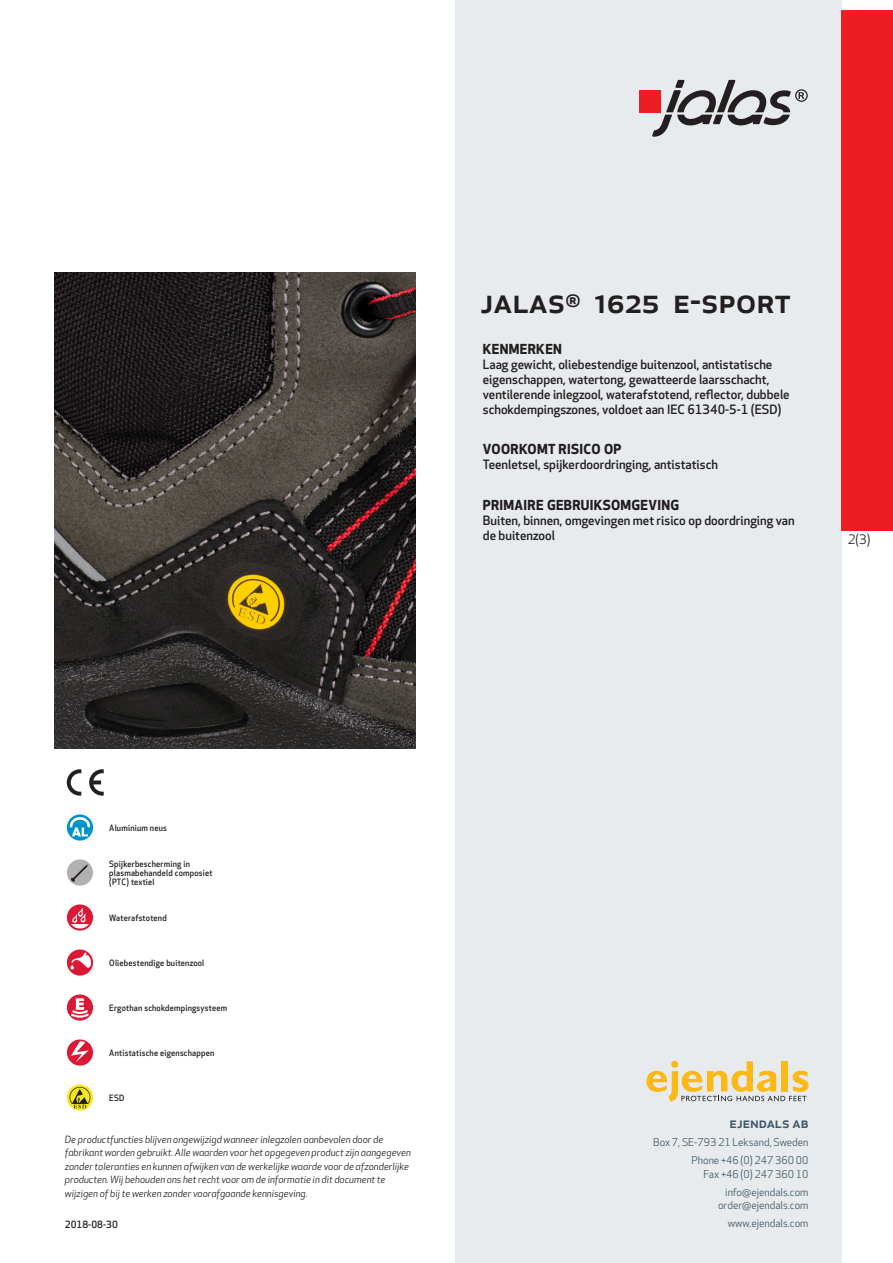
<style>
.page{position:relative;width:893px;height:1263px;background:#fff}
.page>*{position:absolute;margin:0;border:0;box-sizing:border-box;transform-origin:0 0}
.prodname{font:500 34.5px "Apex New";color:#231f20}
.t1{font:500 15px "Apex New";color:#405968}
.Funktion_body{font:700 13.5px "Apex New";letter-spacing:.025em;color:#231f20}
.t2{font:12.75px "Apex New";color:#231f20}
.Funktion_body-2{font:500 12.6px/15px "Apex New";color:#231f20}
.t3{font:10.5px/18px "Apex New";color:#405968;text-align:right}
.t4{font:italic 9.75px/13.5px "Apex New";color:#231f20}
.Sidfot_datum{font:500 9.75px "Apex New";color:#231f20}
.Artikel{font:500 8.55px/9px "Apex New";letter-spacing:.025em;color:#231f20;scale:.95 1}
</style>
<div class="page">
<div style="left:455px;top:0;width:387px;height:1263px;background:#e8ebee"></div>
<svg style="left:646px;top:1061px;width:162px;height:40px"></svg>
<div style="left:842px;top:11px;width:51px;height:520px;background:#ee1d23"></div>
<div style="left:639px;top:90px;width:22px;height:22px;background:#ee1d23"></div>
<svg style="left:652px;top:80px;width:156px;height:57px"></svg>
<svg style="left:67px;top:814px;width:26px;height:27px"></svg>
<svg style="left:70px;top:817px;width:20px;height:19px"></svg>
<div style="left:67px;top:859px;width:26px;height:27px;background:#b3b0b3;border-radius:50%"></div>
<svg style="left:71px;top:864px;width:17px;height:18px"></svg>
<svg style="left:67px;top:904px;width:26px;height:27px"></svg>
<svg style="left:71px;top:908px;width:18px;height:20px"></svg>
<svg style="left:67px;top:949px;width:26px;height:27px"></svg>
<svg style="left:70px;top:952px;width:21px;height:17px"></svg>
<svg style="left:67px;top:994px;width:26px;height:27px"></svg>
<svg style="left:69px;top:998px;width:22px;height:21px"></svg>
<svg style="left:67px;top:1039px;width:26px;height:27px"></svg>
<svg style="left:71px;top:1041px;width:18px;height:21px"></svg>
<svg style="left:67px;top:1084px;width:26px;height:26px"></svg>
<svg style="left:70px;top:1087px;width:20px;height:21px"></svg>
<svg style="left:89px;top:769px;width:15px;height:27px"></svg>
<svg style="left:67px;top:769px;width:14px;height:27px"></svg>
<img style="left:54px;top:272px;width:361px;height:476px">
<p class="prodname" style="left:480px;top:277px;width:312px">JALAS<sup>®</sup> 1625 E-Sport</p>
<p class="Funktion_body" style="left:483px;top:339px;width:81px">KENMERKEN</p>
<p class="Funktion_body-2" style="left:483px;top:356px;width:308px">Laag gewicht, oliebestendige buitenzool, antistatische eigenschappen, watertong, gewatteerde laarsschacht, ventilerende inlegzool, waterafstotend, reflector, dubbele schokdempingszones, voldoet aan IEC 61340-5-1 (ESD)</p>
<p class="Funktion_body" style="left:483px;top:440px;width:140px">VOORKOMT RISICO OP</p>
<p class="Funktion_body-2" style="left:483px;top:457px;width:237px">Teenletsel, spijkerdoordringing, antistatisch</p>
<p class="Funktion_body" style="left:483px;top:495px;width:198px">PRIMAIRE GEBRUIKSOMGEVING</p>
<p class="Funktion_body-2" style="left:483px;top:513px;width:313px">Buiten, binnen, omgevingen met risico op doordringing van de buitenzool</p>
<p class="t2" style="left:848px;top:531px;width:24px">2(3)</p>
<p class="Artikel" style="left:109px;top:823px;width:62px">Aluminium neus</p>
<p class="Artikel" style="left:109px;top:859px;width:110px">Spijkerbescherming in plasmabehandeld composiet (PTC) textiel</p>
<p class="Artikel" style="left:109px;top:913px;width:62px">Waterafstotend</p>
<p class="Artikel" style="left:109px;top:958px;width:102px">Oliebestendige buitenzool</p>
<p class="Artikel" style="left:109px;top:1003px;width:126px">Ergothan schokdempingsysteem</p>
<p class="Artikel" style="left:109px;top:1048px;width:112px">Antistatische eigenschappen</p>
<p class="Artikel" style="left:109px;top:1093px;width:17px">ESD</p>
<p class="t4" style="left:65px;top:1132px;width:347px">De productfuncties blijven ongewijzigd wanneer inlegzolen aanbevolen door de fabrikant worden gebruikt. Alle waarden voor het opgegeven product zijn aangegeven zonder toleranties en kunnen afwijken van de werkelijke waarde voor de afzonderlijke producten. Wij behouden ons het recht voor om de informatie in dit document te wijzigen of bij te werken zonder voorafgaande kennisgeving.</p>
<p class="Sidfot_datum" style="left:65px;top:1218px;width:54px">2018-08-30</p>
<h2 class="t1" style="left:729px;top:1113px;width:80px">ejendals ab</h2>
<p class="t3" style="left:653px;top:1133px;width:157px">Box 7, SE-793 21 Leksand, Sweden<br>Phone +46 (0) 247 360 00</p>
<p class="t3" style="left:703px;top:1165px;width:107px">Fax +46 (0) 247 360 10 info@ejendals.com</p>
<p class="t3" style="left:718px;top:1196px;width:92px">order@ejendals.com</p>
<p class="t3" style="left:728px;top:1215px;width:82px">www.ejendals.com</p>
</div>
